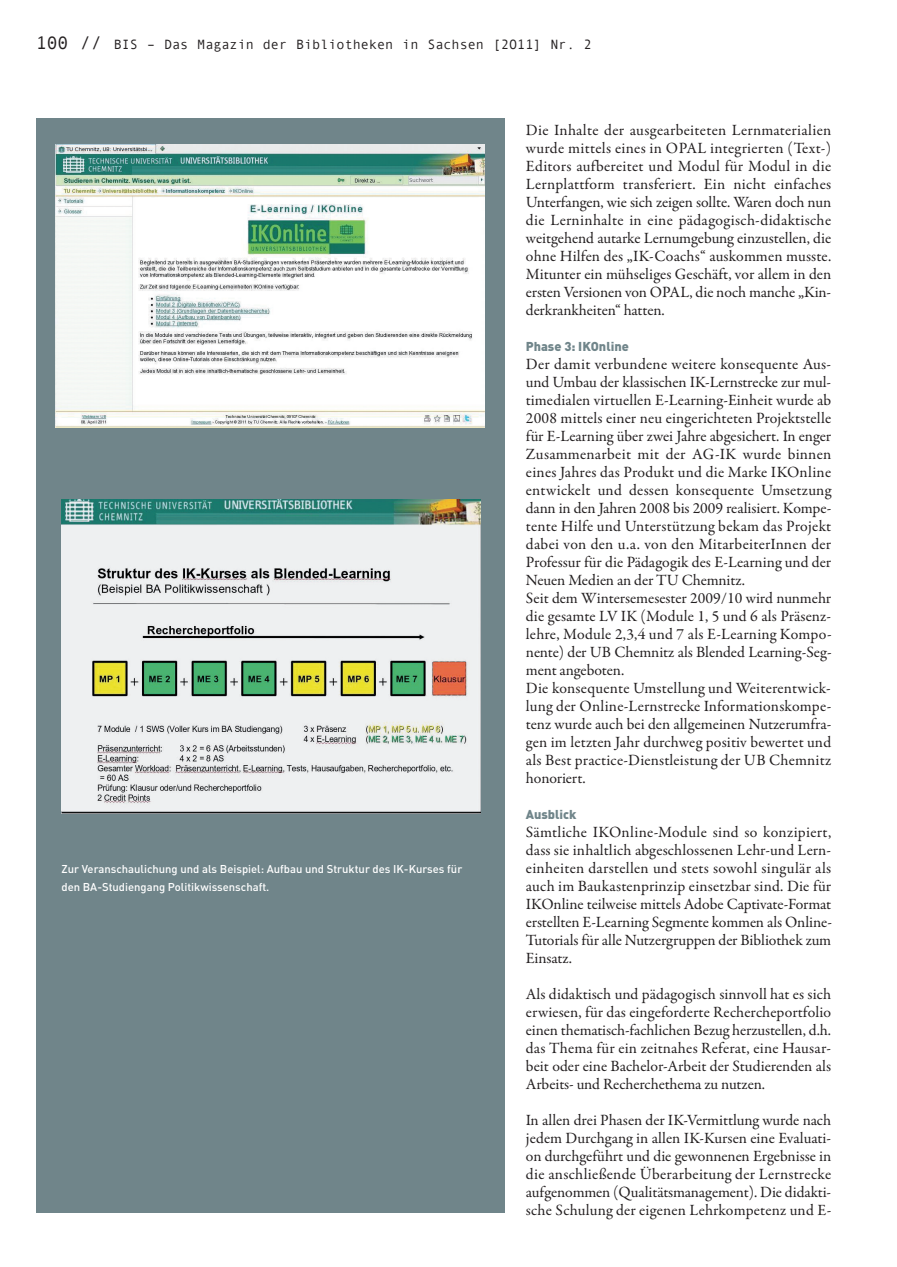
<style>
.page{position:relative;width:897px;height:1267px;background:#fff}
.page>*{position:absolute;margin:0;border:0;box-sizing:border-box;transform-origin:0 0}
.t1{font:15.75px/18px "Garamond Premr Pro";letter-spacing:.005em;color:#231f20;text-align:justify}
.t2{font:13.5px "Andale Mono";color:#231f20}
.t3{font:900 12.75px "DIN";color:#70858a}
.t4{font:500 11.25px/18px "DIN";color:#fff}
.s1{font-size:18px}
</style>
<div class="page">
<div style="left:36px;top:118px;width:469px;height:1094px;background:#70858a"></div>
<img style="left:56px;top:145px;width:428px;height:282px">
<img style="left:61px;top:499px;width:419px;height:315px">
<p class="t2" style="left:36px;top:36px;width:557px"><span class="s1">100 //</span> BIS – Das Magazin der Bibliotheken in Sachsen [2O11] Nr. 2</p>
<p class="t4" style="left:62px;top:861px;width:402px">Zur Veranschaulichung und als Beispiel: Aufbau und Struktur des IK-Kurses für den BA-Studiengang Politikwissenschaft.</p>
<p class="t1" style="left:526px;top:122px;width:307px">Die Inhalte der ausgearbeiteten Lernmaterialien wurde mittels eines in OPAL integrierten (Text-)<br>Editors aufbereitet und Modul für Modul in die Lernplattform transferiert. Ein nicht einfaches Unterfangen, wie sich zeigen sollte. Waren doch nun die Lerninhalte in eine pädagogisch-didaktische weitgehend autarke Lernumgebung einzustellen, die ohne Hilfen des „IK-Coachs“ auskommen musste.<br>Mitunter ein mühseliges Geschäft, vor allem in den ersten Versionen von OPAL, die noch manche „Kin&shy;derkrankheiten“ hatten.</p>
<p class="t3" style="left:526px;top:341px;width:104px">Phase 3: IKOnline</p>
<p class="t1" style="left:526px;top:356px;width:307px;text-align:left">Der damit verbundene weitere konsequente Aus&shy;und Umbau der klassischen IK-Lernstrecke zur mul&shy;timedialen virtuellen E-Learning-Einheit wurde ab 2008 mittels einer neu eingerichteten Projektstelle für E-Learning über zwei Jahre abgesichert. In enger Zusammenarbeit mit der AG-IK wurde binnen eines Jahres das Produkt und die Marke IKOnline entwickelt und dessen konsequente Umsetzung dann in den Jahren 2008 bis 2009 realisiert. Kompe&shy;tente Hilfe und Unterstützung bekam das Projekt dabei von den u.a. von den MitarbeiterInnen der Professur für die Pädagogik des E-Learning und der Neuen Medien an der TU Chemnitz.<br>Seit dem Wintersemesester 2009/10 wird nunmehr die gesamte LV IK (Module 1, 5 und 6 als Präsenz&shy;lehre, Module 2,3,4 und 7 als E-Learning Kompo&shy;nente) der UB Chemnitz als Blended Learning-Seg&shy;ment angeboten.<br>Die konsequente Umstellung und Weiterentwick&shy;lung der Online-Lernstrecke Informationskompe&shy;tenz wurde auch bei den allgemeinen Nutzerumfra&shy;gen im letzten Jahr durchweg positiv bewertet und als Best practice-Dienstleistung der UB Chemnitz honoriert.</p>
<p class="t3" style="left:526px;top:809px;width:52px">Ausblick</p>
<p class="t1" style="left:526px;top:824px;width:308px">Sämtliche IKOnline-Module sind so konzipiert, dass sie inhaltlich abgeschlossenen Lehr-und Lern&shy;einheiten darstellen und stets sowohl singulär als auch im Baukastenprinzip einsetzbar sind. Die für IKOnline teilweise mittels Adobe Captivate-Format erstellten E-Learning Segmente kommen als Online-Tutorials für alle Nutzergruppen der Bibliothek zum Einsatz.</p>
<p class="t1" style="left:526px;top:986px;width:307px">Als didaktisch und pädagogisch sinnvoll hat es sich erwiesen, für das eingeforderte Rechercheportfolio einen thematisch-fachlichen Bezug herzustellen, d.h. das Thema für ein zeitnahes Referat, eine Hausar&shy;beit oder eine Bachelor-Arbeit der Studierenden als Arbeits- und Recherchethema zu nutzen.</p>
<p class="t1" style="left:526px;top:1112px;width:307px">In allen drei Phasen der IK-Vermittlung wurde nach jedem Durchgang in allen IK-Kursen eine Evaluati&shy;on durchgeführt und die gewonnenen Ergebnisse in die anschließende Überarbeitung der Lernstrecke aufgenommen (Qualitätsmanagement). Die didakti&shy;sche Schulung der eigenen Lehrkompetenz und E-</p>
</div>
